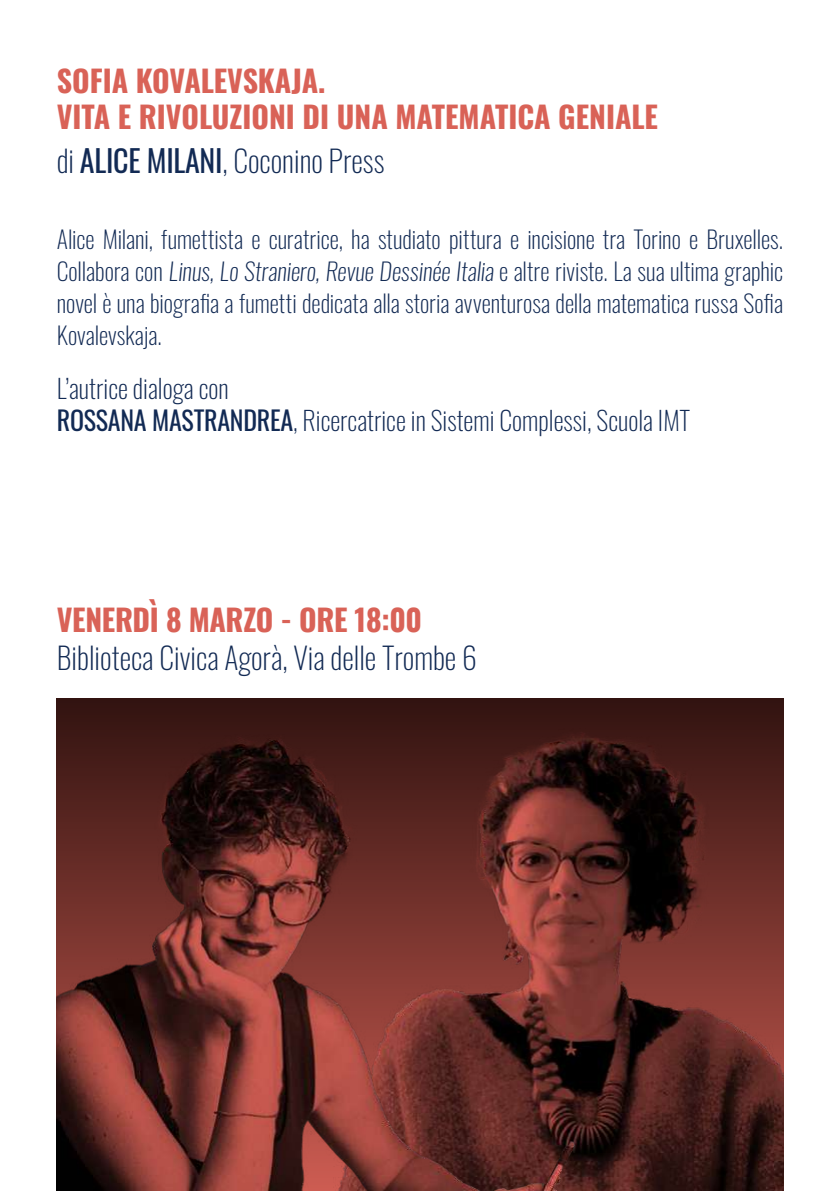
<style>
.page{position:relative;width:840px;height:1191px;background:#fff}
.page>*{position:absolute;margin:0;border:0;box-sizing:border-box;transform-origin:0 0}
.t1{font:700 30px/36px "Oswald";letter-spacing:-.005em;color:#d96257}
.t2{font:200 30px "Oswald";color:#122a54}
.t3{font:200 26px/31.2px "Oswald";color:#122a54}
.t4{font:200 24px/32px "Oswald";color:#122a54;text-align:justify}
.s1{font-weight:400}
</style>
<div class="page">
<div style="left:57px;top:698px;width:725px;height:493px;background:#371612"></div>
<img style="left:587px;top:735px;width:195px;height:456px">
<img style="left:57px;top:732px;width:530px;height:459px">
<p class="t1" style="left:57px;top:59px;width:602px">SOFIA KOVALEVSKAJA.<br>VITA E RIVOLUZIONI DI UNA MATEMATICA GENIALE</p>
<p class="t2" style="left:57px;top:134px;width:329px">di <span class="s1">ALICE MILANI</span>, Coconino Press</p>
<p class="t4" style="left:57px;top:221px;width:727px">Alice Milani, fumettista e curatrice, ha studiato pittura e incisione tra Torino e Bruxelles.<br>Collabora con Linus, Lo Straniero, Revue Dessinée Italia e altre riviste. La sua ultima graphic novel è una biografia a fumetti dedicata alla storia avventurosa della matematica russa Sofia Kovalevskaja.</p>
<p class="t3" style="left:57px;top:370px;width:634px">L’autrice dialoga con<br><span class="s1">ROSSANA MASTRANDREA</span>, Ricercatrice in Sistemi Complessi, Scuola IMT</p>
<p class="t1" style="left:57px;top:599px;width:366px">VENERDÌ 8 MARZO - ORE 18:00</p>
<p class="t2" style="left:57px;top:631px;width:421px">Biblioteca Civica Agorà, Via delle Trombe 6</p>
</div>
